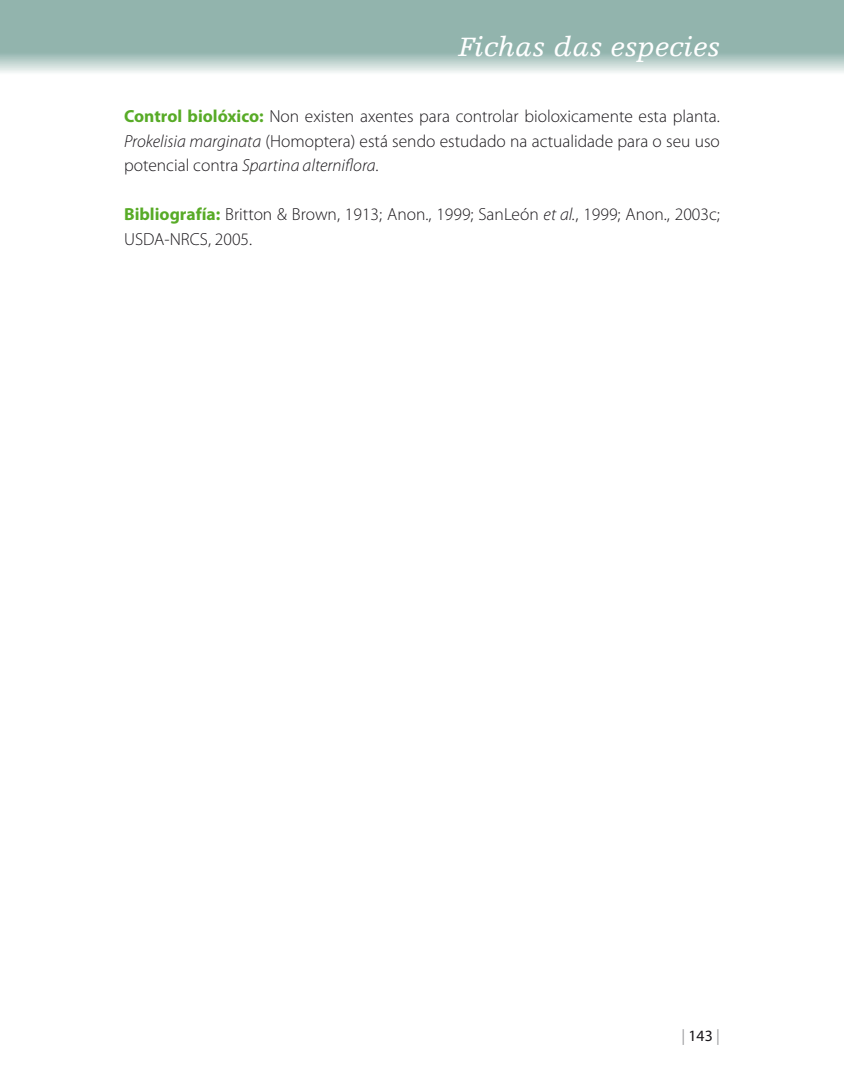
<style>
.page{position:relative;width:844px;height:1092px;background:#fff}
.page>*{position:absolute;margin:0;border:0;box-sizing:border-box;transform-origin:0 0}
.t1{font:italic 28px "Egyptienne FLT";letter-spacing:.01em;color:#fff}
.t2{font:300 17.5px/24.5px "Myriad Pro";color:#1a171b;text-align:justify}
.t3{font:15.75px "Myriad Pro";color:#1a171b}
.s1{font-weight:700;color:#58ab27}
.s2{font-style:italic}
.s3{color:#9c9d9f}
</style>
<div class="page">
<svg style="left:0;top:0;width:843px;height:73px;background:#9fbdb7"></svg>
<p class="t1" style="left:458px;top:31px;width:263px">Fichas das especies</p>
<p class="t2" style="left:124px;top:104px;width:597px"><span class="s1">Control biolóxico:</span> Non existen axentes para controlar bioloxicamente esta planta.<br><span class="s2">Prokelisia marginata</span> (Homoptera) está sendo estudado na actualidade para o seu uso potencial contra <span class="s2">Spartina alterniflora</span>.</p>
<p class="t2" style="left:124px;top:202px;width:597px"><span class="s1">Bibliografía:</span> Britton &amp; Brown, 1913; Anon., 1999; SanLeón <span class="s2">et al.</span>, 1999; Anon., 2003c;<br>USDA-NRCS, 2005.</p>
<p class="t3" style="left:681px;top:1025px;width:40px"><span class="s3">|</span> 143 <span class="s3">|</span></p>
</div>
